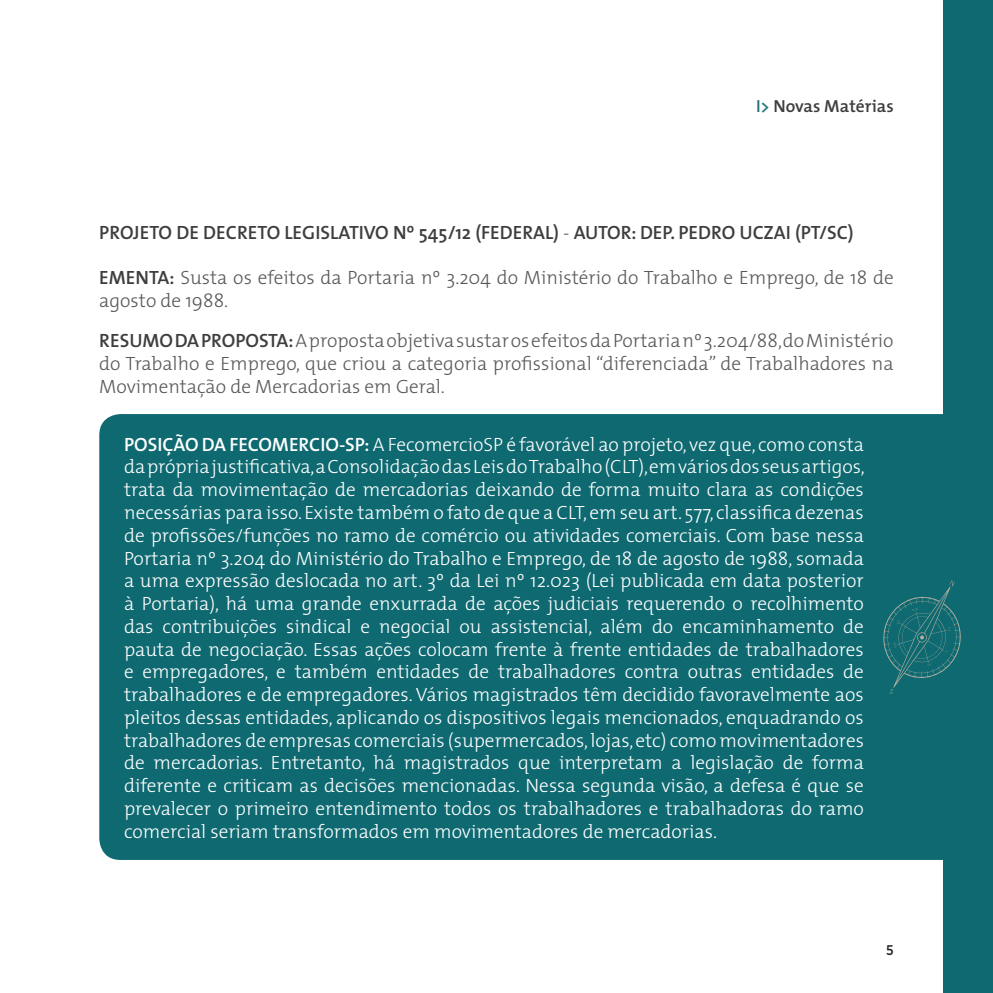
<style>
.page{position:relative;width:993px;height:993px;background:#fff}
.page>*{position:absolute;margin:0;border:0;box-sizing:border-box;transform-origin:0 0}
.t1{font:300 19.25px/22.8px "The Mix";color:#fff;text-align:justify}
.t2{font:300 19.25px/22.8px "The Mix";color:#57585a}
.t3{font:600 19.25px "The Mix";color:#3e3e3f}
.t4{font:600 17.5px "The Mix";color:#3e3e3f}
.t5{font:500 14px "Gotham Narrow";color:#231f20}
.s1{color:#23727b}
.s2{font-weight:300;color:#57585a}
.s3{font-weight:600;color:#3e3e3f}
.s4{font-weight:600}
</style>
<div class="page">
<div style="left:943px;top:0;width:49px;height:992px;background:#0e6971"></div>
<div style="left:99px;top:414px;width:844px;height:445px;background:#0e6971"></div>
<svg style="left:880px;top:580px;width:81px;height:113px"></svg>
<p class="t4" style="left:756px;top:91px;width:139px"><span class="s1">I&gt;</span> Novas Matérias</p>
<p class="t3" style="left:99px;top:216px;width:755px">PROJETO DE DECRETO LEGISLATIVO Nº 545/12 (FEDERAL) <span class="s2">-</span> AUTOR: DEP. PEDRO UCZAI (PT/SC)</p>
<p class="t2" style="left:99px;top:266px;width:795px"><span class="s3">EMENTA:</span> Susta os efeitos da Portaria nº 3.204 do Ministério do Trabalho e Emprego, de 18 de agosto de 1988.</p>
<p class="t2" style="left:99px;top:329px;width:795px;text-align:justify"><span class="s3">RESUMO DA PROPOSTA:</span> A proposta objetiva sustar os efeitos da Portaria nº 3.204/88, do Ministério do Trabalho e Emprego, que criou a categoria profissional “diferenciada” de Trabalhadores na Movimentação de Mercadorias em Geral.</p>
<p class="t1" style="left:124px;top:432px;width:742px"><span class="s4">POSIÇÃO DA FECOMERCIO-SP:</span> A FecomercioSP é favorável ao projeto, vez que, como consta da própria justificativa, a Consolidação das Leis do Trabalho (CLT), em vários dos seus artigos, trata da movimentação de mercadorias deixando de forma muito clara as condições necessárias para isso. Existe também o fato de que a CLT, em seu art. 577, classifica dezenas de profissões/funções no ramo de comércio ou atividades comerciais. Com base nessa Portaria nº 3.204 do Ministério do Trabalho e Emprego, de 18 de agosto de 1988, somada a uma expressão deslocada no art. 3º da Lei nº 12.023 (Lei publicada em data posterior à Portaria), há uma grande enxurrada de ações judiciais requerendo o recolhimento das contribuições sindical e negocial ou assistencial, além do encaminhamento de pauta de negociação. Essas ações colocam frente à frente entidades de trabalhadores e empregadores, e também entidades de trabalhadores contra outras entidades de trabalhadores e de empregadores. Vários magistrados têm decidido favoravelmente aos pleitos dessas entidades, aplicando os dispositivos legais mencionados, enquadrando os trabalhadores de empresas comerciais (supermercados, lojas, etc) como movimentadores de mercadorias. Entretanto, há magistrados que interpretam a legislação de forma diferente e criticam as decisões mencionadas. Nessa segunda visão, a defesa é que se prevalecer o primeiro entendimento todos os trabalhadores e trabalhadoras do ramo comercial seriam transformados em movimentadores de mercadorias.</p>
<p class="t5" style="left:885px;top:940px;width:9px">5</p>
</div>
